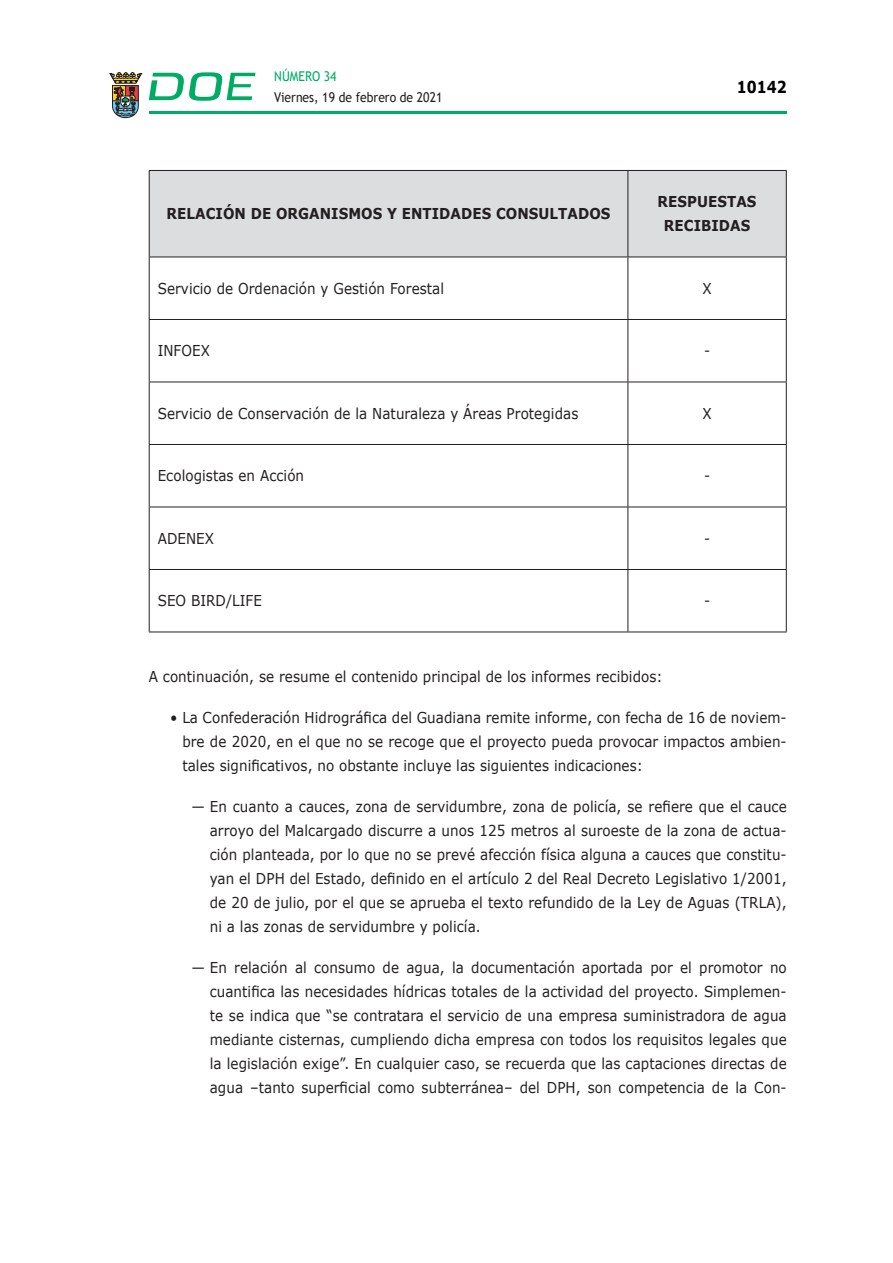
<style>
.page{position:relative;width:893px;height:1263px;background:#fff}
.page>*{position:absolute;margin:0;border:0;box-sizing:border-box;transform-origin:0 0}
.t1{font:700 16.5px "Verdana";color:#000;scale:.85 1}
.CUERPO_DE_TEXTO{font:15px/24px "Verdana";letter-spacing:.005em;color:#231f20;text-align:justify;scale:.9 1}
.ENCABEZADO_TABLA{font:700 15px/24px "Verdana";letter-spacing:.005em;color:#231f20;text-align:center;scale:.9 1}
.t2{font:13.5px "Trebuchet MS";color:#231f20;scale:.9 1}
.t3{font:13.5px "Trebuchet MS";color:#00ab67;scale:.9 1}
</style>
<div class="page">
<hr style="left:149px;top:111px;width:638px;height:3px;background:#00ab66">
<svg style="left:109px;top:72px;width:33px;height:46px"></svg>
<svg style="left:149px;top:72px;width:106px;height:29px"></svg>
<div style="left:150px;top:171px;width:636px;height:86px;background:#dcdddf"></div>
<hr style="left:149px;top:257px;width:1px;height:62px;background:#231f20">
<hr style="left:627px;top:257px;width:1px;height:62px;background:#231f20">
<hr style="left:786px;top:257px;width:1px;height:62px;background:#231f20">
<hr style="left:149px;top:319px;width:479px;height:1px;background:#231f20">
<hr style="left:149px;top:320px;width:1px;height:62px;background:#231f20">
<hr style="left:628px;top:319px;width:159px;height:1px;background:#231f20">
<hr style="left:627px;top:320px;width:1px;height:62px;background:#231f20">
<hr style="left:786px;top:320px;width:1px;height:62px;background:#231f20">
<hr style="left:149px;top:382px;width:479px;height:1px;background:#231f20">
<hr style="left:149px;top:382px;width:1px;height:62px;background:#231f20">
<hr style="left:628px;top:382px;width:159px;height:1px;background:#231f20">
<hr style="left:627px;top:382px;width:1px;height:62px;background:#231f20">
<hr style="left:786px;top:382px;width:1px;height:62px;background:#231f20">
<hr style="left:149px;top:444px;width:479px;height:1px;background:#231f20">
<hr style="left:149px;top:445px;width:1px;height:62px;background:#231f20">
<hr style="left:628px;top:444px;width:159px;height:1px;background:#231f20">
<hr style="left:627px;top:445px;width:1px;height:62px;background:#231f20">
<hr style="left:786px;top:445px;width:1px;height:62px;background:#231f20">
<hr style="left:149px;top:507px;width:479px;height:1px;background:#231f20">
<hr style="left:149px;top:507px;width:1px;height:62px;background:#231f20">
<hr style="left:628px;top:507px;width:159px;height:1px;background:#231f20">
<hr style="left:627px;top:507px;width:1px;height:62px;background:#231f20">
<hr style="left:786px;top:507px;width:1px;height:62px;background:#231f20">
<hr style="left:149px;top:569px;width:479px;height:1px;background:#231f20">
<hr style="left:149px;top:570px;width:1px;height:62px;background:#231f20">
<hr style="left:628px;top:569px;width:159px;height:1px;background:#231f20">
<hr style="left:627px;top:570px;width:1px;height:62px;background:#231f20">
<hr style="left:786px;top:570px;width:1px;height:62px;background:#231f20">
<hr style="left:149px;top:170px;width:479px;height:1px;background:#231f20">
<hr style="left:149px;top:171px;width:1px;height:86px;background:#231f20">
<hr style="left:628px;top:170px;width:159px;height:1px;background:#231f20">
<hr style="left:627px;top:171px;width:1px;height:86px;background:#231f20">
<hr style="left:786px;top:171px;width:1px;height:86px;background:#231f20">
<hr style="left:149px;top:257px;width:479px;height:1px;background:#231f20">
<hr style="left:628px;top:257px;width:159px;height:1px;background:#231f20">
<hr style="left:149px;top:632px;width:479px;height:1px;background:#231f20">
<hr style="left:628px;top:632px;width:159px;height:1px;background:#231f20">
<p class="t3" style="left:274px;top:67px;width:71px">NÚMERO 34</p>
<p class="t2" style="left:274px;top:88px;width:188px">Viernes, 19 de febrero de 2021</p>
<p class="t1" style="left:737px;top:75px;width:60px">10142</p>
<p class="ENCABEZADO_TABLA" style="left:167px;top:202px;width:495px">RELACIÓN DE ORGANISMOS Y ENTIDADES CONSULTADOS</p>
<p class="ENCABEZADO_TABLA" style="left:658px;top:190px;width:111px">RESPUESTAS<br>RECIBIDAS</p>
<p class="CUERPO_DE_TEXTO" style="left:158px;top:276px;width:320px">Servicio de Ordenación y Gestión Forestal</p>
<p class="CUERPO_DE_TEXTO" style="left:702px;top:276px;width:12px">X</p>
<p class="CUERPO_DE_TEXTO" style="left:158px;top:339px;width:60px">INFOEX</p>
<p class="CUERPO_DE_TEXTO" style="left:704px;top:339px;width:8px">-</p>
<p class="CUERPO_DE_TEXTO" style="left:158px;top:401px;width:469px">Servicio de Conservación de la Naturaleza y Áreas Protegidas</p>
<p class="CUERPO_DE_TEXTO" style="left:702px;top:401px;width:12px">X</p>
<p class="CUERPO_DE_TEXTO" style="left:158px;top:464px;width:164px">Ecologistas en Acción</p>
<p class="CUERPO_DE_TEXTO" style="left:704px;top:464px;width:8px">-</p>
<p class="CUERPO_DE_TEXTO" style="left:158px;top:526px;width:64px">ADENEX</p>
<p class="CUERPO_DE_TEXTO" style="left:704px;top:526px;width:8px">-</p>
<p class="CUERPO_DE_TEXTO" style="left:158px;top:589px;width:117px">SEO BIRD/LIFE</p>
<p class="CUERPO_DE_TEXTO" style="left:704px;top:589px;width:8px">-</p>
<p class="CUERPO_DE_TEXTO" style="left:149px;top:664px;width:572px">A continuación, se resume el contenido principal de los informes recibidos:</p>
<p class="CUERPO_DE_TEXTO" style="left:182px;top:705px;width:673px;text-indent:-12px">• La Confederación Hidrográfica del Guadiana remite informe, con fecha de 16 de noviem&shy;bre de 2020, en el que no se recoge que el proyecto pueda provocar impactos ambien&shy;tales significativos, no obstante incluye las siguientes indicaciones:</p>
<p class="CUERPO_DE_TEXTO" style="left:210px;top:794px;width:643px;text-indent:-18px">— En cuanto a cauces, zona de servidumbre, zona de policía, se refiere que el cauce arroyo del Malcargado discurre a unos 125 metros al suroeste de la zona de actua&shy;ción planteada, por lo que no se prevé afección física alguna a cauces que constitu&shy;yan el DPH del Estado, definido en el artículo 2 del Real Decreto Legislativo 1/2001, de 20 de julio, por el que se aprueba el texto refundido de la Ley de Aguas (TRLA), ni a las zonas de servidumbre y policía.</p>
<p class="CUERPO_DE_TEXTO" style="left:210px;top:955px;width:643px;text-indent:-18px">— En relación al consumo de agua, la documentación aportada por el promotor no cuantifica las necesidades hídricas totales de la actividad del proyecto. Simplemen&shy;te se indica que “se contratara el servicio de una empresa suministradora de agua mediante cisternas, cumpliendo dicha empresa con todos los requisitos legales que la legislación exige”. En cualquier caso, se recuerda que las captaciones directas de agua –tanto superficial como subterránea– del DPH, son competencia de la Con-</p>
</div>
